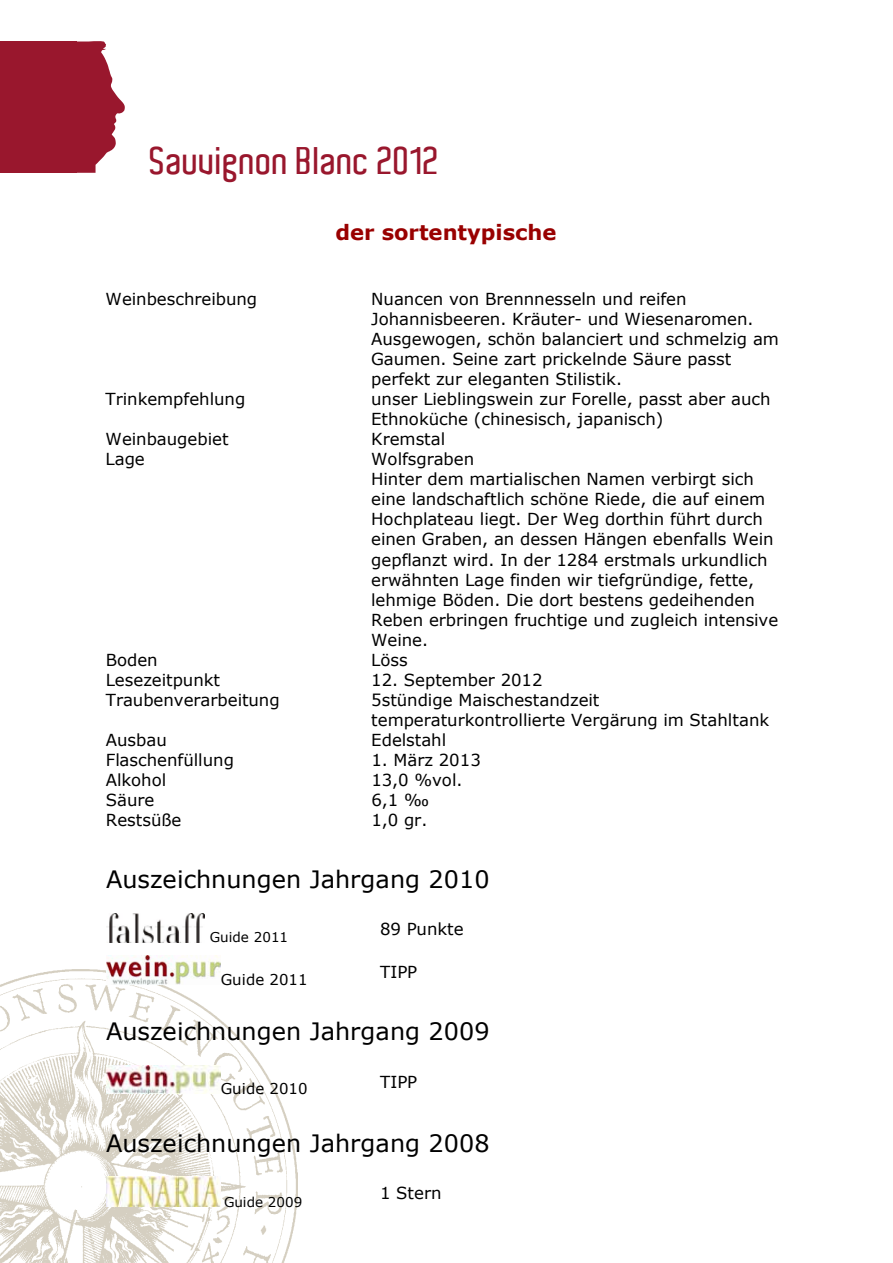
<style>
.page{position:relative;width:893px;height:1263px;background:#fff}
.page>*{position:absolute;margin:0;border:0;box-sizing:border-box;transform-origin:0 0}
.t1{font:600 37.5px "Aldo";color:#99172d}
.t2{font:24px "Verdana";color:#000}
.t3{font:700 21px "Verdana";color:#900}
.t4{font:16.5px/20.1px "Verdana";letter-spacing:-.005em;color:#000}
.t5{font:15px "Verdana";letter-spacing:.005em;color:#000}
.t6{font:13.5px "Verdana";letter-spacing:.005em;color:#000}
</style>
<div class="page">
<img style="left:0;top:969px;width:298px;height:294px">
<img style="left:106px;top:913px;width:98px;height:29px">
<img style="left:106px;top:956px;width:115px;height:28px">
<img style="left:106px;top:1065px;width:115px;height:29px">
<img style="left:106px;top:1177px;width:115px;height:30px">
<svg style="left:67px;top:41px;width:58px;height:132px"></svg>
<div style="left:0;top:42px;width:77px;height:131px;background:#99172d"></div>
<h1 class="t1" style="left:150px;top:139px;width:292px">Sauvignon Blanc 2012</h1>
<p class="t3" style="left:335px;top:219px;width:223px">der sortentypische</p>
<p class="t4" style="left:106px;top:289px;width:153px">Weinbeschreibung</p>
<p class="t4" style="left:371px;top:289px;width:409px">Nuancen von Brennnesseln und reifen Johannisbeeren. Kräuter- und Wiesenaromen.<br>Ausgewogen, schön balanciert und schmelzig am Gaumen. Seine zart prickelnde Säure passt perfekt zur eleganten Stilistik.</p>
<p class="t4" style="left:106px;top:389px;width:141px">Trinkempfehlung</p>
<p class="t4" style="left:371px;top:389px;width:401px">unser Lieblingswein zur Forelle, passt aber auch<br>Ethnoküche (chinesisch, japanisch)</p>
<p class="t4" style="left:106px;top:429px;width:125px">Weinbaugebiet</p>
<p class="t4" style="left:371px;top:429px;width:76px">Kremstal</p>
<p class="t4" style="left:106px;top:449px;width:41px">Lage</p>
<p class="t4" style="left:371px;top:449px;width:408px">Wolfsgraben<br>Hinter dem martialischen Namen verbirgt sich eine landschaftlich schöne Riede, die auf einem Hochplateau liegt. Der Weg dorthin führt durch einen Graben, an dessen Hängen ebenfalls Wein gepflanzt wird. In der 1284 erstmals urkundlich erwähnten Lage finden wir tiefgründige, fette, lehmige Böden. Die dort bestens gedeihenden Reben erbringen fruchtige und zugleich intensive Weine.</p>
<p class="t4" style="left:106px;top:650px;width:54px">Boden</p>
<p class="t4" style="left:371px;top:650px;width:38px">Löss</p>
<p class="t4" style="left:106px;top:670px;width:116px">Lesezeitpunkt</p>
<p class="t4" style="left:371px;top:670px;width:173px">12. September 2012</p>
<p class="t4" style="left:106px;top:690px;width:175px">Traubenverarbeitung</p>
<p class="t4" style="left:371px;top:690px;width:399px">5stündige Maischestandzeit temperaturkontrollierte Vergärung im Stahltank</p>
<p class="t4" style="left:106px;top:730px;width:63px">Ausbau</p>
<p class="t4" style="left:371px;top:730px;width:77px">Edelstahl</p>
<p class="t4" style="left:106px;top:750px;width:130px">Flaschenfüllung</p>
<p class="t4" style="left:371px;top:750px;width:111px">1. März 2013</p>
<p class="t4" style="left:106px;top:770px;width:62px">Alkohol</p>
<p class="t4" style="left:371px;top:770px;width:93px">13,0 %vol.</p>
<p class="t4" style="left:106px;top:790px;width:50px">Säure</p>
<p class="t4" style="left:371px;top:790px;width:59px">6,1 ‰</p>
<p class="t4" style="left:106px;top:810px;width:77px">Restsüße</p>
<p class="t4" style="left:371px;top:810px;width:58px">1,0 gr.</p>
<p class="t4" style="left:380px;top:858px;width:85px">89 Punkte</p>
<p class="t6" style="left:210px;top:867px;width:80px">Guide 2011</p>
<h2 class="t2" style="left:106px;top:864px;width:385px">Auszeichnungen Jahrgang 2010</h2>
<p class="t6" style="left:210px;top:928px;width:80px">Guide 2011</p>
<p class="t4" style="left:380px;top:919px;width:85px">89 Punkte</p>
<p class="t4" style="left:380px;top:930px;width:39px">TIPP</p>
<p class="t5" style="left:221px;top:969px;width:88px">Guide 2011</p>
<p class="t4" style="left:380px;top:962px;width:39px">TIPP</p>
<h2 class="t2" style="left:106px;top:1016px;width:385px">Auszeichnungen Jahrgang 2009</h2>
<p class="t5" style="left:221px;top:1079px;width:88px">Guide 2010</p>
<p class="t4" style="left:380px;top:1072px;width:39px">TIPP</p>
<h2 class="t2" style="left:106px;top:1127px;width:385px">Auszeichnungen Jahrgang 2008</h2>
<p class="t6" style="left:224px;top:1193px;width:80px">Guide 2009</p>
<p class="t4" style="left:380px;top:1183px;width:63px">1 Stern</p>
</div>
